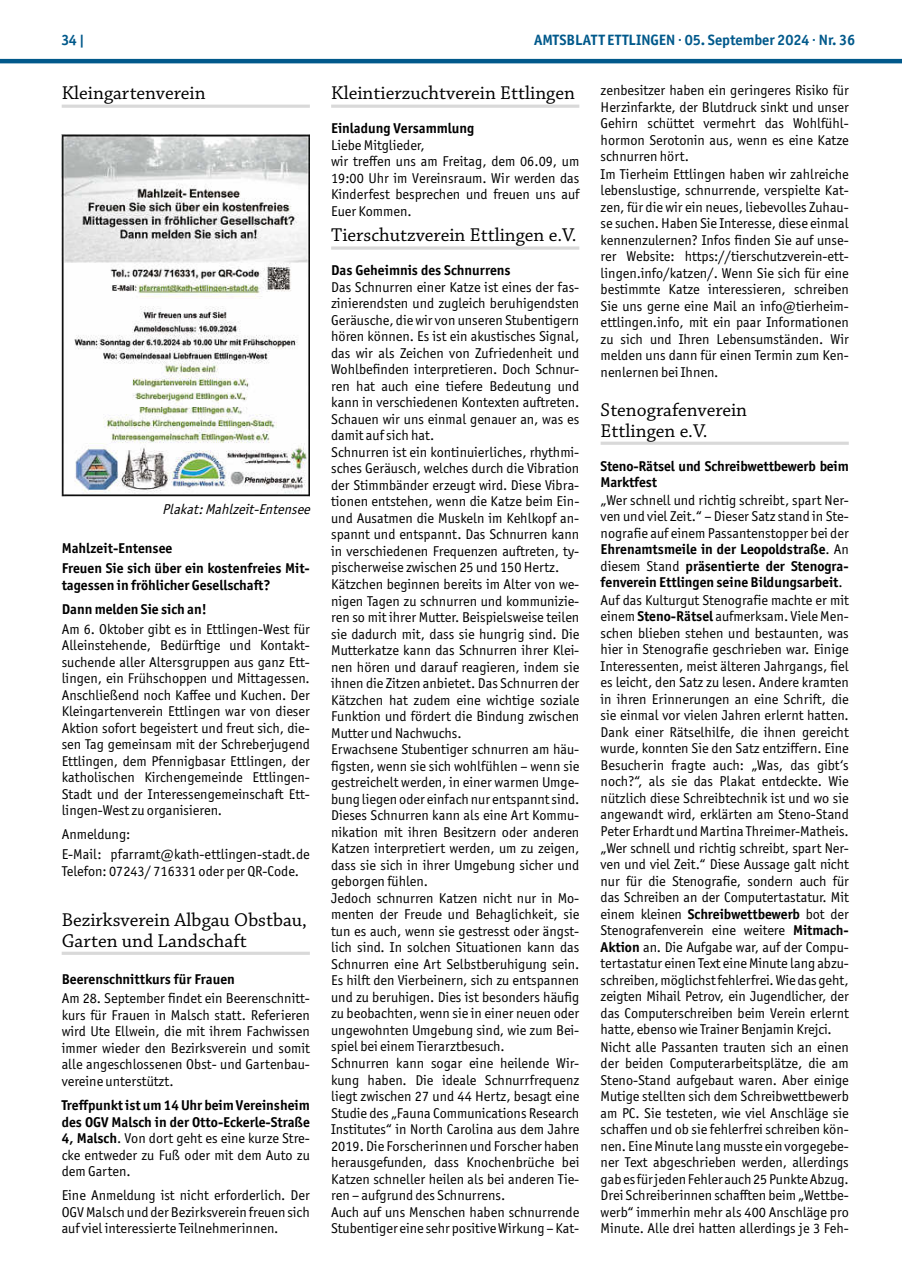
<style>
.page{position:relative;width:902px;height:1280px;background:#fff}
.page>*{position:absolute;margin:0;border:0;box-sizing:border-box;transform-origin:0 0}
.t1{font:19.5px/21px "Chaparral Pro";color:#000}
.t2{font:700 15px "Officina Sans ITC Pro";color:#01598b}
.t3{font:14.25px/16.5px "Officina Sans ITC Pro";color:#000}
.t4{font:700 14.25px/16.5px "Officina Sans ITC Pro";color:#000}
.t5{font:italic 14.25px "Officina Sans ITC Pro";color:#000}
.s1{font-weight:700}
.s2{font-weight:400}
</style>
<div class="page">
<hr style="left:0;top:59px;width:901px;height:4px;background:#01598b">
<hr style="left:62px;top:105px;width:248px;height:3px;background:#d9d9d9">
<hr style="left:62px;top:952px;width:248px;height:3px;background:#d9d9d9">
<img style="left:62px;top:135px;width:248px;height:361px">
<hr style="left:331px;top:105px;width:248px;height:3px;background:#d9d9d9">
<hr style="left:331px;top:246px;width:248px;height:4px;background:#e1e1e1">
<hr style="left:600px;top:442px;width:248px;height:3px;background:#d9d9d9">
<p class="t2" style="left:62px;top:31px;width:25px">34 |</p>
<p class="t2" style="left:534px;top:31px;width:322px">AMTSBLATT ETTLINGEN · 05. September 2024 · Nr. 36</p>
<h1 class="t1" style="left:62px;top:84px;width:145px">Kleingartenverein</h1>
<p class="t3" style="left:600px;top:82px;width:250px">zenbesitzer haben ein geringeres Risiko für Herzinfarkte, der Blutdruck sinkt und unser Gehirn schüttet vermehrt das Wohlfühl&shy;hormon Serotonin aus, wenn es eine Katze schnurren hört.<br>Im Tierheim Ettlingen haben wir zahlreiche lebenslustige, schnurrende, verspielte Kat&shy;zen, für die wir ein neues, liebevolles Zuhau&shy;se suchen. Haben Sie Interesse, diese einmal kennenzulernen? Infos finden Sie auf unse&shy;rer Website: https://tierschutzverein-ett&shy;lingen.info/katzen/. Wenn Sie sich für eine bestimmte Katze interessieren, schreiben Sie uns gerne eine Mail an info@tierheim&shy;ettlingen.info, mit ein paar Informationen zu sich und Ihren Lebensumständen. Wir melden uns dann für einen Termin zum Ken&shy;nenlernen bei Ihnen.</p>
<h1 class="t1" style="left:600px;top:400px;width:148px">Stenografenverein<br>Ettlingen e.V.</h1>
<p class="t4" style="left:600px;top:458px;width:250px">Steno-Rätsel und Schreibwettbewerb beim<br>Marktfest</p>
<p class="t3" style="left:600px;top:492px;width:250px">„Wer schnell und richtig schreibt, spart Ner&shy;ven und viel Zeit.“ – Dieser Satz stand in Ste&shy;nografie auf einem Passantenstopper bei der <span class="s1">Ehrenamtsmeile in der Leopoldstraße</span>. An diesem Stand <span class="s1">präsentierte der Stenogra&shy;fenverein Ettlingen seine Bildungsarbeit</span>.<br>Auf das Kulturgut Stenografie machte er mit einem <span class="s1">Steno-Rätsel</span> aufmerksam. Viele Men&shy;schen blieben stehen und bestaunten, was hier in Stenografie geschrieben war. Einige Interessenten, meist älteren Jahrgangs, fiel es leicht, den Satz zu lesen. Andere kramten in ihren Erinnerungen an eine Schrift, die sie einmal vor vielen Jahren erlernt hatten.<br>Dank einer Rätselhilfe, die ihnen gereicht wurde, konnten Sie den Satz entziffern. Eine Besucherin fragte auch: „Was, das gibt‘s noch?“, als sie das Plakat entdeckte. Wie nützlich diese Schreibtechnik ist und wo sie angewandt wird, erklärten am Steno-Stand Peter Erhardt und Martina Threimer-Matheis. „Wer schnell und richtig schreibt, spart Ner&shy;ven und viel Zeit.“ Diese Aussage galt nicht nur für die Stenografie, sondern auch für das Schreiben an der Computertastatur. Mit einem kleinen <span class="s1">Schreibwettbewerb</span> bot der Stenografenverein eine weitere <span class="s1">Mitmach-Aktion</span> an. Die Aufgabe war, auf der Compu&shy;tertastatur einen Text eine Minute lang abzu&shy;schreiben, möglichst fehlerfrei. Wie das geht, zeigten Mihail Petrov, ein Jugendlicher, der das Computerschreiben beim Verein erlernt hatte, ebenso wie Trainer Benjamin Krejci.<br>Nicht alle Passanten trauten sich an einen der beiden Computerarbeitsplätze, die am Steno-Stand aufgebaut waren. Aber einige Mutige stellten sich dem Schreibwettbewerb am PC. Sie testeten, wie viel Anschläge sie schaffen und ob sie fehlerfrei schreiben kön&shy;nen. Eine Minute lang musste ein vorgegebe&shy;ner Text abgeschrieben werden, allerdings gab es für jeden Fehler auch 25 Punkte Abzug.<br>Drei Schreiberinnen schafften beim „Wettbe&shy;werb“ immerhin mehr als 400 Anschläge pro Minute. Alle drei hatten allerdings je 3 Feh-</p>
<h1 class="t1" style="left:331px;top:84px;width:245px">Kleintierzuchtverein Ettlingen</h1>
<p class="t4" style="left:331px;top:120px;width:145px">Einladung Versammlung</p>
<p class="t3" style="left:331px;top:137px;width:250px">Liebe Mitglieder,<br>wir treffen uns am Freitag, dem 06.09, um<br>19:00 Uhr im Vereinsraum. Wir werden das<br>Kinderfest besprechen und freuen uns auf<br>Euer Kommen.</p>
<h1 class="t1" style="left:331px;top:225px;width:247px">Tierschutzverein Ettlingen e.V.</h1>
<p class="t4" style="left:331px;top:262px;width:181px">Das Geheimnis des Schnurrens</p>
<p class="t3" style="left:331px;top:279px;width:250px">Das Schnurren einer Katze ist eines der fas&shy;zinierendsten und zugleich beruhigendsten Geräusche, die wir von unseren Stubentigern hören können. Es ist ein akustisches Signal, das wir als Zeichen von Zufriedenheit und Wohlbefinden interpretieren. Doch Schnur&shy;ren hat auch eine tiefere Bedeutung und kann in verschiedenen Kontexten auftreten.<br>Schauen wir uns einmal genauer an, was es damit auf sich hat.<br>Schnurren ist ein kontinuierliches, rhythmi&shy;sches Geräusch, welches durch die Vibration der Stimmbänder erzeugt wird. Diese Vibra&shy;tionen entstehen, wenn die Katze beim Ein&shy;und Ausatmen die Muskeln im Kehlkopf an&shy;spannt und entspannt. Das Schnurren kann in verschiedenen Frequenzen auftreten, ty&shy;pischerweise zwischen 25 und 150 Hertz.<br>Kätzchen beginnen bereits im Alter von we&shy;nigen Tagen zu schnurren und kommunizie&shy;ren so mit ihrer Mutter. Beispielsweise teilen sie dadurch mit, dass sie hungrig sind. Die Mutterkatze kann das Schnurren ihrer Klei&shy;nen hören und darauf reagieren, indem sie ihnen die Zitzen anbietet. Das Schnurren der Kätzchen hat zudem eine wichtige soziale Funktion und fördert die Bindung zwischen Mutter und Nachwuchs.<br>Erwachsene Stubentiger schnurren am häu&shy;figsten, wenn sie sich wohlfühlen – wenn sie gestreichelt werden, in einer warmen Umge&shy;bung liegen oder einfach nur entspannt sind.<br>Dieses Schnurren kann als eine Art Kommu&shy;nikation mit ihren Besitzern oder anderen Katzen interpretiert werden, um zu zeigen, dass sie sich in ihrer Umgebung sicher und geborgen fühlen.<br>Jedoch schnurren Katzen nicht nur in Mo&shy;menten der Freude und Behaglichkeit, sie tun es auch, wenn sie gestresst oder ängst&shy;lich sind. In solchen Situationen kann das Schnurren eine Art Selbstberuhigung sein.<br>Es hilft den Vierbeinern, sich zu entspannen und zu beruhigen. Dies ist besonders häufig zu beobachten, wenn sie in einer neuen oder ungewohnten Umgebung sind, wie zum Bei&shy;spiel bei einem Tierarztbesuch.<br>Schnurren kann sogar eine heilende Wir&shy;kung haben. Die ideale Schnurrfrequenz liegt zwischen 27 und 44 Hertz, besagt eine Studie des „Fauna Communications Research Institutes“ in North Carolina aus dem Jahre 2019. Die Forscherinnen und Forscher haben herausgefunden, dass Knochenbrüche bei Katzen schneller heilen als bei anderen Tie&shy;ren – aufgrund des Schnurrens.<br>Auch auf uns Menschen haben schnurrende Stubentiger eine sehr positive Wirkung – Kat-</p>
<p class="t5" style="left:162px;top:501px;width:153px">Plakat:Mahlzeit-Entensee</p>
<p class="t4" style="left:62px;top:538px;width:250px;line-height:20px">Mahlzeit-Entensee<br>Freuen Sie sich über ein kostenfreies Mit-</p>
<p class="t4" style="left:62px;top:572px;width:210px;line-height:24.2px">tagessen in fröhlicher Gesellschaft?<br>Dann melden Sie sich an!</p>
<p class="t3" style="left:62px;top:620px;width:250px;text-align:justify">Am 6. Oktober gibt es in Ettlingen-West für Alleinstehende, Bedürftige und Kontakt&shy;suchende aller Altersgruppen aus ganz Ett&shy;lingen, ein Frühschoppen und Mittagessen.<br>Anschließend noch Kaffee und Kuchen. Der Kleingartenverein Ettlingen war von dieser Aktion sofort begeistert und freut sich, die&shy;sen Tag gemeinsam mit der Schreberjugend Ettlingen, dem Pfennigbasar Ettlingen, der katholischen Kirchengemeinde Ettlingen-Stadt und der Interessengemeinschaft Ett&shy;lingen-West zu organisieren.</p>
<p class="t3" style="left:62px;top:824px;width:250px;line-height:20px">Anmeldung:<br>E-Mail: pfarramt@kath-ettlingen-stadt.de</p>
<p class="t3" style="left:62px;top:862px;width:239px">Telefon: 07243/ 716331 oder per QR-Code.</p>
<h1 class="t1" style="left:62px;top:910px;width:247px">Bezirksverein Albgau Obstbau,<br>Garten und Landschaft</h1>
<p class="t4" style="left:62px;top:970px;width:175px">Beerenschnittkurs für Frauen</p>
<p class="t3" style="left:62px;top:990px;width:250px;text-align:justify">Am 28. September findet ein Beerenschnitt&shy;kurs für Frauen in Malsch statt. Referieren wird Ute Ellwein, die mit ihrem Fachwissen immer wieder den Bezirksverein und somit alle angeschlossenen Obst- und Gartenbau&shy;vereine unterstützt.</p>
<p class="t4" style="left:62px;top:1097px;width:250px;text-align:justify">Treffpunkt ist um 14 Uhr beim Vereinsheim des OGV Malsch in der Otto-Eckerle-Straße 4, Malsch<span class="s2">. Von dort geht es eine kurze Stre&shy;cke entweder zu Fuß oder mit dem Auto zu dem Garten.</span></p>
<p class="t3" style="left:62px;top:1187px;width:250px;text-align:justify">Eine Anmeldung ist nicht erforderlich. Der OGV Malsch und der Bezirksverein freuen sich auf viel interessierte Teilnehmerinnen.</p>
</div>
